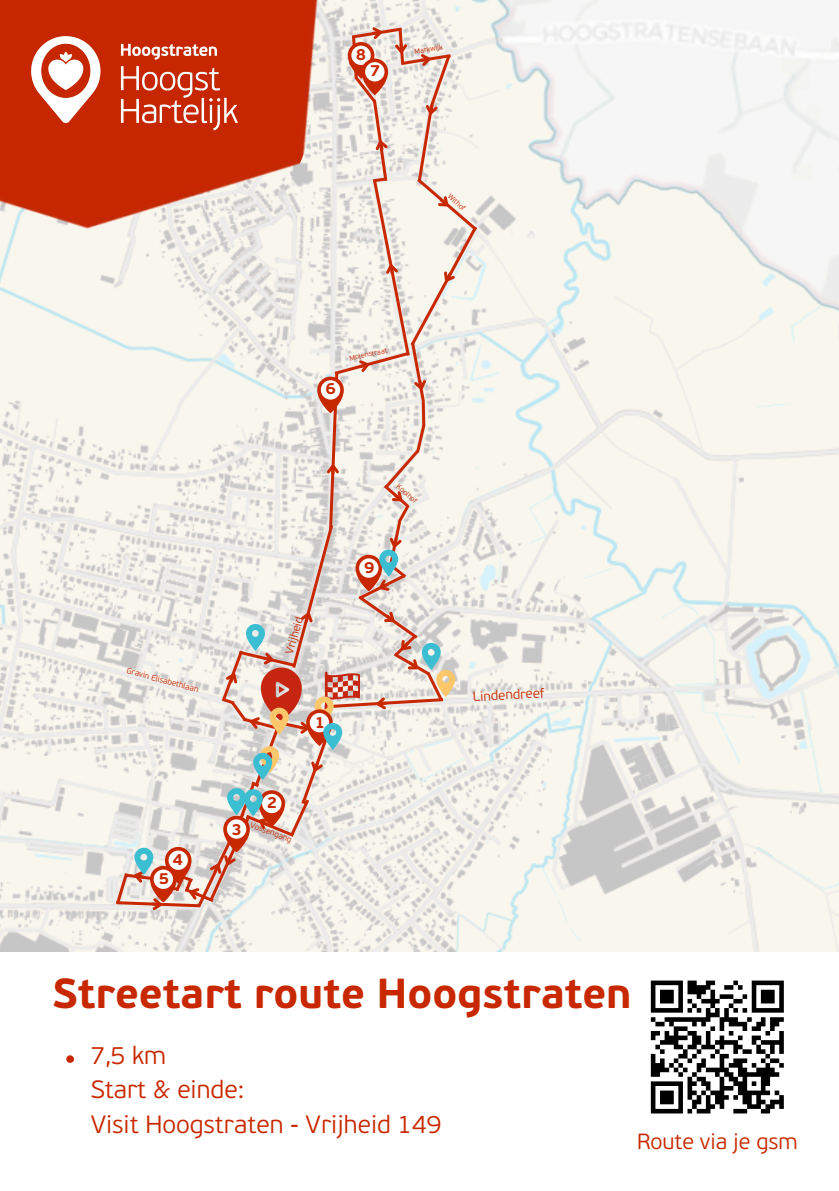
<style>
.page{position:relative;width:839px;height:1191px;background:#fff}
.page>*{position:absolute;margin:0;border:0;box-sizing:border-box;transform-origin:0 0}
.t1{font:700 42px "PF Beau Sans Pro";color:#c82800}
.t2{font:300 25px/34.4px "PF Beau Sans Pro";color:#c82800}
.t3{font:300 22px "PF Beau Sans Pro";color:#c82800}
.t4{font:700 16px "PF Beau Sans Pro";color:#c82800}
.t5{font:300 13.4px "PF Beau Sans Pro";color:#c82800}
.t6{font:300 11.2px "PF Beau Sans Pro";color:#c82800}
.t7{font:300 8.2px "PF Beau Sans Pro";color:#c82800}
.t8{font:300 7.2px "PF Beau Sans Pro";color:#c82800}
</style>
<div class="page">
<img style="left:0;top:0;width:838px;height:952px">
<svg style="left:66px;top:1055px;width:9px;height:8px"></svg>
<img style="left:0;top:0;width:433px;height:320px">
<img style="left:14px;top:13px;width:241px;height:133px">
<svg style="left:650px;top:980px;width:134px;height:134px"></svg>
<svg style="left:113px;top:23px;width:367px;height:891px;background:#e6d0c7"></svg>
<h5 class="t4" style="left:356px;top:48px;width:12px">8</h5>
<p class="t4" style="left:370px;top:64px;width:12px">7</p>
<h6 class="t8" style="left:414px;top:48px;width:30px;rotate:-9deg">Markwijk</h6>
<p class="t8" style="left:451px;top:193px;width:22px;rotate:42deg">Withof</p>
<p class="t4" style="left:325px;top:382px;width:12px">6</p>
<p class="t8" style="left:349px;top:355px;width:40px;rotate:-12deg">Molenstraat</p>
<p class="t7" style="left:128px;top:667px;width:76px;rotate:15deg">Gravin Elisabethlaan</p>
<p class="t4" style="left:173px;top:853px;width:12px">4</p>
<p class="t4" style="left:159px;top:872px;width:12px">5</p>
<p class="t6" style="left:284px;top:653px;width:40px;rotate:-74deg">Vrijheid</p>
<p class="t4" style="left:315px;top:716px;width:12px">1</p>
<p class="t4" style="left:232px;top:823px;width:12px">3</p>
<p class="t4" style="left:267px;top:796px;width:12px">2</p>
<p class="t7" style="left:252px;top:821px;width:45px;rotate:21deg">Vossengang</p>
<p class="t8" style="left:399px;top:483px;width:26px;rotate:41deg">Koolhof</p>
<p class="t4" style="left:364px;top:561px;width:12px">9</p>
<p class="t5" style="left:472px;top:691px;width:73px;rotate:-3deg">Lindendreef</p>
<p class="t1" style="left:53px;top:977px;width:580px">Streetart route Hoogstraten</p>
<p class="t2" style="left:91px;top:1040px;width:352px">7,5 km<br>Start &amp; einde:<br>Visit Hoogstraten - Vrijheid 149</p>
<p class="t3" style="left:637px;top:1132px;width:162px">Route via je gsm</p>
</div>
